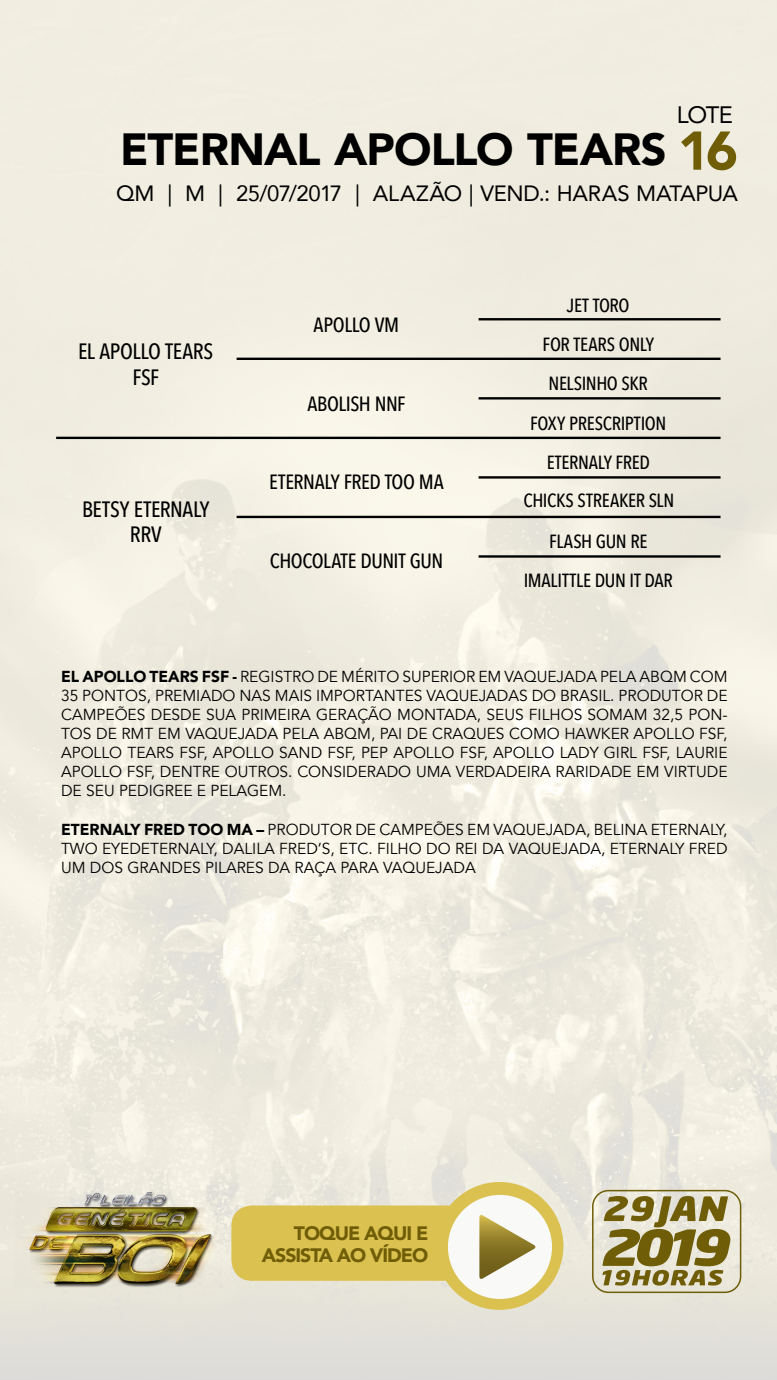
<style>
.page{position:relative;width:777px;height:1380px;background:#fff}
.page>*{position:absolute;margin:0;border:0;box-sizing:border-box;transform-origin:0 0}
.t1{font:900 53.97px "Avenir";color:#6f5d07}
.t2{font:900 45px "Avenir";letter-spacing:-.02em;color:#000}
.t3{font:23.76px "Avenir";color:#000}
.t4{font:500 22.17px/25.3px "Avenir Next Condensed";letter-spacing:-.015em;color:#000;text-align:center}
.t5{font:22.08px "Avenir";letter-spacing:-.01em;color:#000}
.t6{font:500 20.58px "Avenir Next Condensed";letter-spacing:-.025em;color:#000}
.t7{font:900 19.47px/21.9px "Avenir";letter-spacing:-.05em;color:#6f5d07;text-align:right}
.t8{font:500 18.99px/39.4px "Avenir Next Condensed";letter-spacing:-.02em;color:#000;text-align:center}
.t9{font:15.9px/19.1px "Avenir";color:#000;text-align:justify}
.s1{font-weight:900}
</style>
<div class="page">
<img style="left:0;top:0;width:776px;height:1380px">
<hr style="left:56px;top:437px;width:664px;height:2px;background:#000">
<hr style="left:236px;top:516px;width:484px;height:2px;background:#000">
<hr style="left:236px;top:358px;width:484px;height:2px;background:#000">
<hr style="left:478px;top:318px;width:242px;height:2px;background:#000">
<hr style="left:478px;top:397px;width:242px;height:3px;background:#000">
<hr style="left:478px;top:476px;width:242px;height:3px;background:#000">
<hr style="left:478px;top:555px;width:242px;height:3px;background:#000">
<img style="left:15px;top:1191px;width:206px;height:97px">
<div style="left:592px;top:1190px;width:149px;height:103px;border:2px solid #6f5d07;border-radius:16px"></div>
<svg style="left:602px;top:1196px;width:128px;height:90px;background:#a99e6b"></svg>
<svg style="left:231px;top:1182px;width:332px;height:128px;background:#e0d296"></svg>
<h3 class="t3" style="left:676px;top:96px;width:58px">LOTE</h3>
<h1 class="t1" style="left:677px;top:105px;width:62px">16</h1>
<h2 class="t2" style="left:120px;top:111px;width:548px">ETERNAL APOLLO TEARS</h2>
<h3 class="t5" style="left:116px;top:175px;width:623px">QM | M | 25/07/2017 | ALAZÃO | VEND.: HARAS MATAPUA</h3>
<h3 class="t4" style="left:78px;top:339px;width:137px">EL APOLLO TEARS<br>FSF</h3>
<h3 class="t4" style="left:82px;top:496px;width:129px">BETSY ETERNALY<br>RRV</h3>
<p class="t6" style="left:313px;top:312px;width:87px">APOLLO VM</p>
<p class="t6" style="left:307px;top:391px;width:100px">ABOLISH NNF</p>
<p class="t6" style="left:269px;top:470px;width:176px">ETERNALY FRED TOO MA</p>
<p class="t6" style="left:270px;top:549px;width:175px">CHOCOLATE DUNIT GUN</p>
<p class="t8" style="left:530px;top:285px;width:138px">JET TORO<br>FOR TEARS ONLY<br>NELSINHO SKR<br>FOXY PRESCRIPTION<br>ETERNALY FRED</p>
<p class="t8" style="left:523px;top:479px;width:152px;line-height:41px">CHICKS STREAKER SLN<br>FLASH GUN RE</p>
<p class="t8" style="left:523px;top:561px;width:150px">IMALITTLE DUN IT DAR</p>
<p class="t9" style="left:61px;top:667px;width:668px"><span class="s1">EL APOLLO TEARS FSF -</span> REGISTRO DE MÉRITO SUPERIOR EM VAQUEJADA PELA ABQM COM 35 PONTOS, PREMIADO NAS MAIS IMPORTANTES VAQUEJADAS DO BRASIL. PRODUTOR DE CAMPEÕES DESDE SUA PRIMEIRA GERAÇÃO MONTADA, SEUS FILHOS SOMAM 32,5 PON-TOS DE RMT EM VAQUEJADA PELA ABQM, PAI DE CRAQUES COMO HAWKER APOLLO FSF, APOLLO TEARS FSF, APOLLO SAND FSF, PEP APOLLO FSF, APOLLO LADY GIRL FSF, LAURIE APOLLO FSF, DENTRE OUTROS. CONSIDERADO UMA VERDADEIRA RARIDADE EM VIRTUDE DE SEU PEDIGREE E PELAGEM.</p>
<p class="t9" style="left:61px;top:820px;width:668px"><span class="s1">ETERNALY FRED TOO MA –</span> PRODUTOR DE CAMPEÕES EM VAQUEJADA, BELINA ETERNALY, TWO EYEDETERNALY, DALILA FRED’S, ETC. FILHO DO REI DA VAQUEJADA, ETERNALY FRED UM DOS GRANDES PILARES DA RAÇA PARA VAQUEJADA</p>
<p class="t7" style="left:262px;top:1222px;width:168px">TOQUE AQUI E<br>ASSISTA AO VÍDEO</p>
</div>
